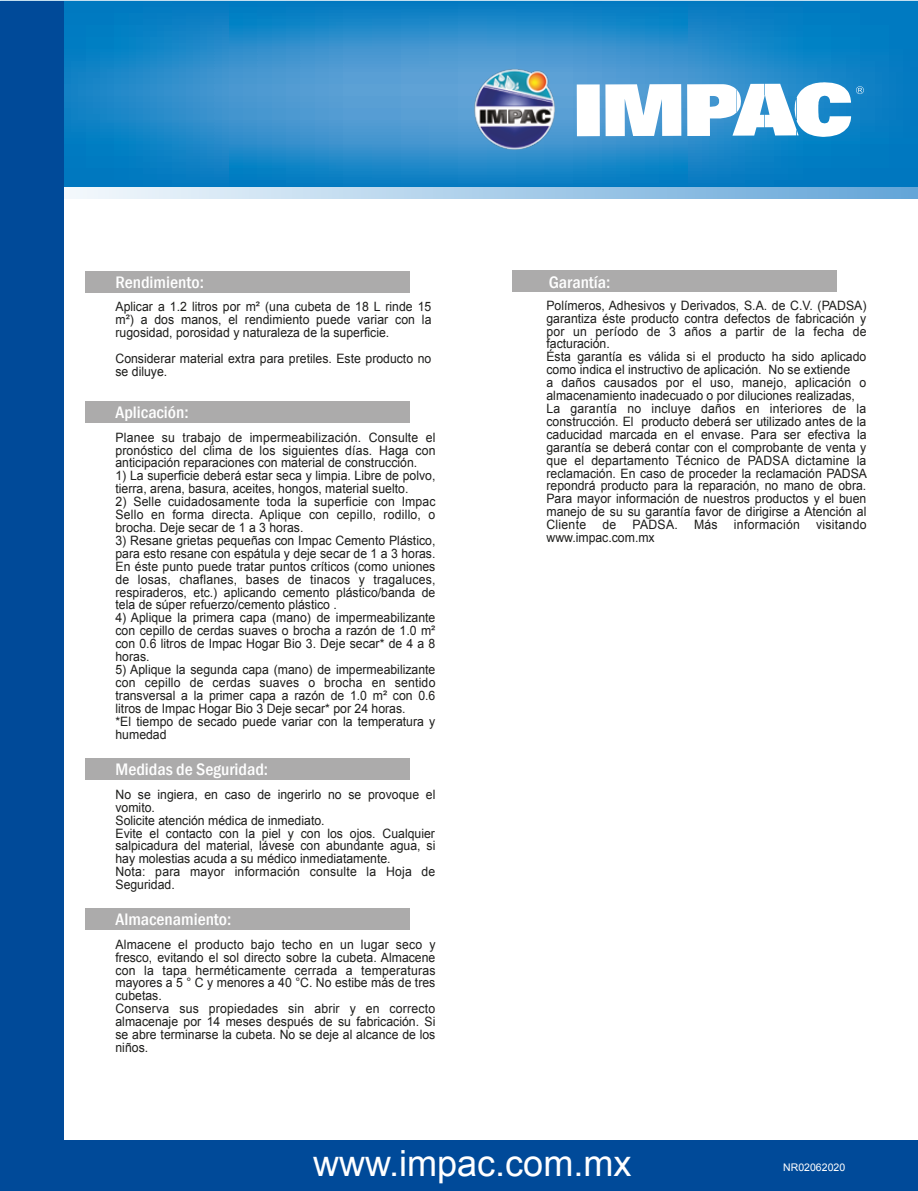
<style>
.page{position:relative;width:918px;height:1191px;background:#fff}
.page>*{position:absolute;margin:0;border:0;box-sizing:border-box;transform-origin:0 0}
.t1{font:36px "Arial";color:#fff}
.t2{font:500 condensed 17.1px "Franklin Gothic";color:#fff;scale:1.05 1}
.t3{font:12.9px/12.9px "Arial";color:#1d1d1b;scale:.95 1}
.t4{font:12.9px "Arial";letter-spacing:.02em;color:#1d1d1b;scale:.95 1}
.t5{font:10.5px "Arial";color:#fff}
</style>
<div class="page">
<div style="left:0;top:1140px;width:918px;height:50px;background:#004a99"></div>
<div style="left:85px;top:401px;width:325px;height:21px;background:#acabab"></div>
<div style="left:85px;top:758px;width:325px;height:21px;background:#acabab"></div>
<div style="left:85px;top:271px;width:325px;height:21px;background:#acabab"></div>
<svg style="left:64px;top:1px;width:854px;height:187px"></svg>
<svg style="left:577px;top:82px;width:287px;height:55px"></svg>
<svg style="left:65px;top:188px;width:853px;height:11px"></svg>
<div style="left:0;top:1px;width:64px;height:1184px;background:#004a99"></div>
<img style="left:471px;top:66px;width:85px;height:86px">
<div style="left:85px;top:908px;width:325px;height:21px;background:#acabab"></div>
<div style="left:512px;top:271px;width:325px;height:21px;background:#acabab"></div>
<h2 class="t2" style="left:116px;top:271px;width:86px">Rendimiento:</h2>
<p class="t3" style="left:116px;top:300px;width:334px;text-align:justify">Aplicar a 1.2 litros por m² (una cubeta de 18 L rinde 15 m²) a dos manos, el rendimiento puede variar con la rugosidad, porosidad y naturaleza de la superficie.</p>
<p class="t3" style="left:116px;top:352px;width:334px">Considerar material extra para pretiles. Este producto no se diluye.</p>
<h2 class="t2" style="left:116px;top:401px;width:71px">Aplicación:</h2>
<p class="t3" style="left:116px;top:430px;width:338px;text-align:justify">Planee su trabajo de impermeabilización. Consulte el pronóstico del clima de los siguientes días. Haga con anticipación reparaciones con material de construcción.</p>
<p class="t3" style="left:116px;top:469px;width:338px">1) La superficie deberá estar seca y limpia. Libre de polvo, tierra, arena, basura, aceites, hongos, material suelto.</p>
<p class="t3" style="left:116px;top:495px;width:338px;text-align:justify">2) Selle cuidadosamente toda la superficie con Impac Sello en forma directa. Aplique con cepillo, rodillo, o brocha. Deje secar de 1 a 3 horas.</p>
<p class="t3" style="left:116px;top:534px;width:338px;text-align:justify">3) Resane grietas pequeñas con Impac Cemento Plástico, para esto resane con espátula y deje secar de 1 a 3 horas.<br>En éste punto puede tratar puntos críticos (como uniones de losas, chaflanes, bases de tinacos y tragaluces, respiraderos, etc.) aplicando cemento plástico/banda de tela de súper refuerzo/cemento plástico .</p>
<p class="t3" style="left:116px;top:611px;width:338px;text-align:justify">4) Aplique la primera capa (mano) de impermeabilizante con cepillo de cerdas suaves o brocha a razón de 1.0 m² con 0.6 litros de Impac Hogar Bio 3. Deje secar* de 4 a 8 horas.</p>
<p class="t3" style="left:116px;top:663px;width:338px">5) Aplique la segunda capa (mano) de impermeabilizante con cepillo de cerdas suaves o brocha en sentido transversal a la primer capa a razón de 1.0 m² con 0.6 litros de Impac Hogar Bio 3 Deje secar* por 24 horas.<br>*El tiempo de secado puede variar con la temperatura y humedad</p>
<h2 class="t2" style="left:116px;top:758px;width:147px">Medidas de Seguridad:</h2>
<p class="t3" style="left:116px;top:787px;width:338px">No se ingiera, en caso de ingerirlo no se provoque el vomito.<br>Solicite atención médica de inmediato.<br>Evite el contacto con la piel y con los ojos. Cualquier salpicadura del material, lávese con abundante agua, si hay molestias acuda a su médico inmediatamente.<br>Nota: para mayor información consulte la Hoja de Seguridad.</p>
<h2 class="t2" style="left:116px;top:908px;width:112px">Almacenamiento:</h2>
<p class="t3" style="left:116px;top:937px;width:338px">Almacene el producto bajo techo en un lugar seco y fresco, evitando el sol directo sobre la cubeta. Almacene con la tapa herméticamente cerrada a temperaturas mayores a 5 ° C y menores a 40 °C. No estibe más de tres cubetas.<br>Conserva sus propiedades sin abrir y en correcto almacenaje por 14 meses después de su fabricación. Si se abre terminarse la cubeta. No se deje al alcance de los niños.</p>
<h2 class="t2" style="left:549px;top:270px;width:60px">Garantía:</h2>
<p class="t3" style="left:546px;top:299px;width:339px">Polímeros, Adhesivos y Derivados, S.A. de C.V. (PADSA) garantiza éste producto contra defectos de fabricación y por un período de 3 años a partir de la fecha de facturación.<br>Ésta garantía es válida si el producto ha sido aplicado como indica el instructivo de aplicación. No se extiende<br>a daños causados por el uso, manejo, aplicación o almacenamiento inadecuado o por diluciones realizadas, La garantía no incluye daños en interiores de la construcción. El producto deberá ser utilizado antes de la caducidad marcada en el envase. Para ser efectiva la garantía se deberá contar con el comprobante de venta y que el departamento Técnico de PADSA dictamine la reclamación. En caso de proceder la reclamación PADSA repondrá producto para la reparación, no mano de obra.<br>Para mayor información de nuestros productos y el buen manejo de su su garantía favor de dirigirse a Atención al Cliente</p>
<p class="t3" style="left:602px;top:518px;width:16px">de</p>
<p class="t3" style="left:632px;top:518px;width:49px">PADSA.</p>
<p class="t3" style="left:694px;top:518px;width:26px">Más</p>
<p class="t4" style="left:734px;top:516px;width:71px">información</p>
<p class="t4" style="left:816px;top:516px;width:55px">visitando</p>
<p class="t3" style="left:546px;top:531px;width:115px">www.impac.com.mx</p>
<h1 class="t1" style="left:313px;top:1139px;width:320px">www.impac.com.mx</h1>
<p class="t5" style="left:783px;top:1160px;width:63px">NR02062020</p>
</div>
